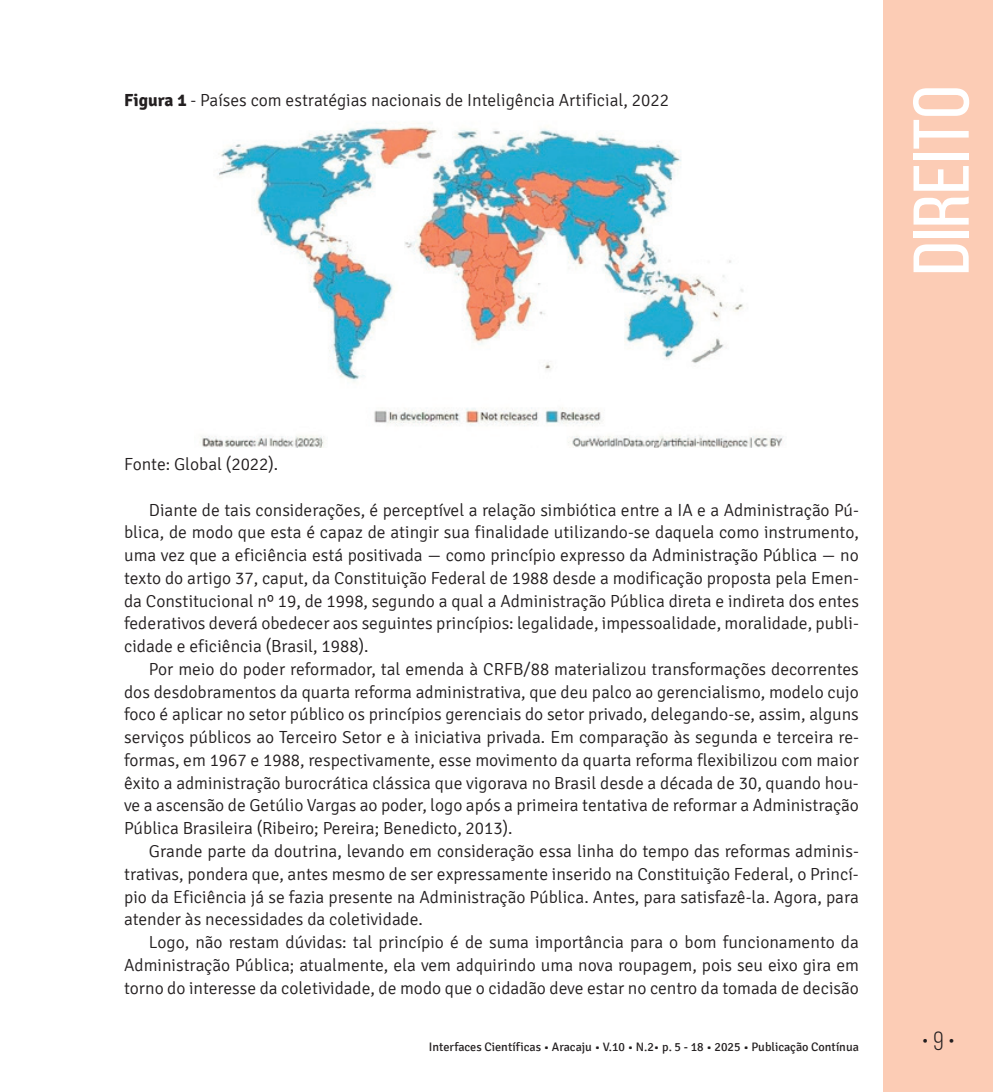
<style>
.page{position:relative;width:993px;height:1092px;background:#fff}
.page>*{position:absolute;margin:0;border:0;box-sizing:border-box;transform-origin:0 0}
.t1{font:78.75px "Bebas Neue";color:#fff;scale:1.09 1}
.t2{font:26.25px "Bebas Neue";color:#231f20}
.t3{font:300 17.5px/22.8px "Signika";color:#231f20;text-align:justify}
.t4{font:12.25px "Signika";color:#231f20}
.s1{font-weight:700}
</style>
<div class="page">
<div style="left:883px;top:0;width:109px;height:1091px;background:#fcccb5"></div>
<img style="left:200px;top:127px;width:583px;height:320px">
<p class="t3" style="left:124px;top:89px;width:546px"><span class="s1">Figura 1</span> - Países com estratégias nacionais de Inteligência Artificial, 2022</p>
<h1 class="t1" style="left:898px;top:275px;width:176px;rotate:-90deg">Direito</h1>
<p class="t3" style="left:124px;top:453px;width:156px">Fonte: Global (2022).</p>
<p class="t3" style="left:124px;top:498px;width:736px;text-indent:25px">Diante de tais considerações, é perceptível a relação simbiótica entre a IA e a Administração Pú&shy;blica, de modo que esta é capaz de atingir sua finalidade utilizando-se daquela como instrumento, uma vez que a eficiência está positivada — como princípio expresso da Administração Pública — no texto do artigo 37, caput, da Constituição Federal de 1988 desde a modificação proposta pela Emen&shy;da Constitucional nº 19, de 1998, segundo a qual a Administração Pública direta e indireta dos entes federativos deverá obedecer aos seguintes princípios: legalidade, impessoalidade, moralidade, publi&shy;cidade e eficiência (Brasil, 1988).</p>
<p class="t3" style="left:124px;top:658px;width:736px;text-indent:25px">Por meio do poder reformador, tal emenda à CRFB/88 materializou transformações decorrentes dos desdobramentos da quarta reforma administrativa, que deu palco ao gerencialismo, modelo cujo foco é aplicar no setor público os princípios gerenciais do setor privado, delegando-se, assim, alguns serviços públicos ao Terceiro Setor e à iniciativa privada. Em comparação às segunda e terceira re&shy;formas, em 1967 e 1988, respectivamente, esse movimento da quarta reforma flexibilizou com maior êxito a administração burocrática clássica que vigorava no Brasil desde a década de 30, quando hou&shy;ve a ascensão de Getúlio Vargas ao poder, logo após a primeira tentativa de reformar a Administração Pública Brasileira (Ribeiro; Pereira; Benedicto, 2013).</p>
<p class="t3" style="left:124px;top:840px;width:736px;text-indent:25px">Grande parte da doutrina, levando em consideração essa linha do tempo das reformas adminis&shy;trativas, pondera que, antes mesmo de ser expressamente inserido na Constituição Federal, o Princí&shy;pio da Eficiência já se fazia presente na Administração Pública. Antes, para satisfazê-la. Agora, para atender às necessidades da coletividade.</p>
<p class="t3" style="left:124px;top:931px;width:736px;text-indent:25px">Logo, não restam dúvidas: tal princípio é de suma importância para o bom funcionamento da Administração Pública; atualmente, ela vem adquirindo uma nova roupagem, pois seu eixo gira em torno do interesse da coletividade, de modo que o cidadão deve estar no centro da tomada de decisão</p>
<p class="t4" style="left:429px;top:1040px;width:431px">Interfaces Científicas • Aracaju • V.10 • N.2• p. 5 - 18 • 2025 • Publicação Contínua</p>
<h2 class="t2" style="left:921px;top:1026px;width:35px">• 9 •</h2>
</div>
